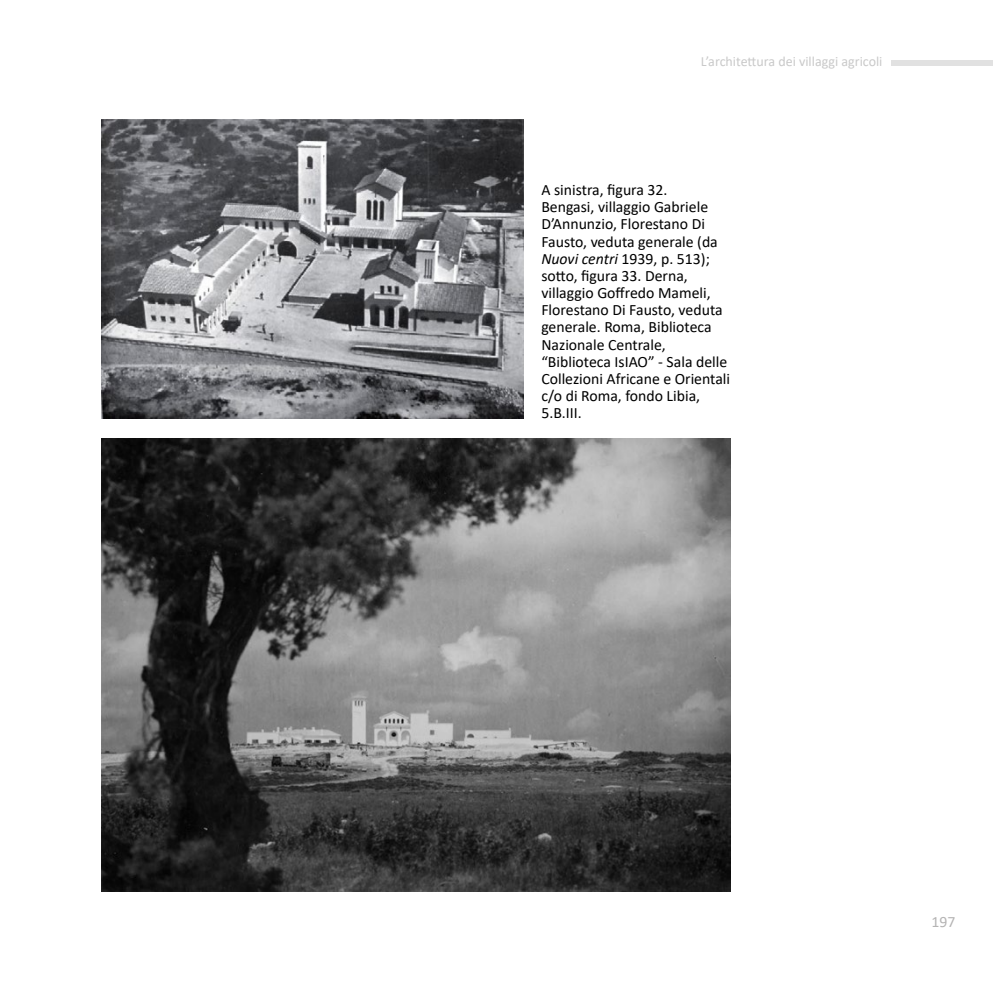
<style>
.page{position:relative;width:993px;height:993px;background:#fff}
.page>*{position:absolute;margin:0;border:0;box-sizing:border-box;transform-origin:0 0}
.t1{font:15.75px/17.2px "Calibri";color:#000}
.t2{font:15.75px "Calibri";color:#b5b4b4}
.t3{font:14px "Calibri";color:#c9c9c9}
.s1{font-style:italic}
</style>
<div class="page">
<div style="left:890px;top:61px;width:102px;height:5px;background:#e1e1e1"></div>
<img style="left:102px;top:119px;width:421px;height:299px">
<img style="left:102px;top:438px;width:628px;height:452px">
<p class="t3" style="left:700px;top:52px;width:183px">L’architettura dei villaggi agricoli</p>
<p class="t1" style="left:541px;top:181px;width:190px">A sinistra, figura 32.<br>Bengasi, villaggio Gabriele<br>D’Annunzio, Florestano Di<br>Fausto, veduta generale (da<br><span class="s1">Nuovi centri</span> 1939, p. 513); sotto, figura 33. Derna, villaggio Goffredo Mameli,<br>Florestano Di Fausto, veduta generale. Roma, Biblioteca<br>Nazionale Centrale, “Biblioteca IsIAO” - Sala delle<br>Collezioni Africane e Orientali c/o di Roma, fondo Libia,<br>5.B.III.</p>
<p class="t2" style="left:931px;top:910px;width:25px">197</p>
</div>
